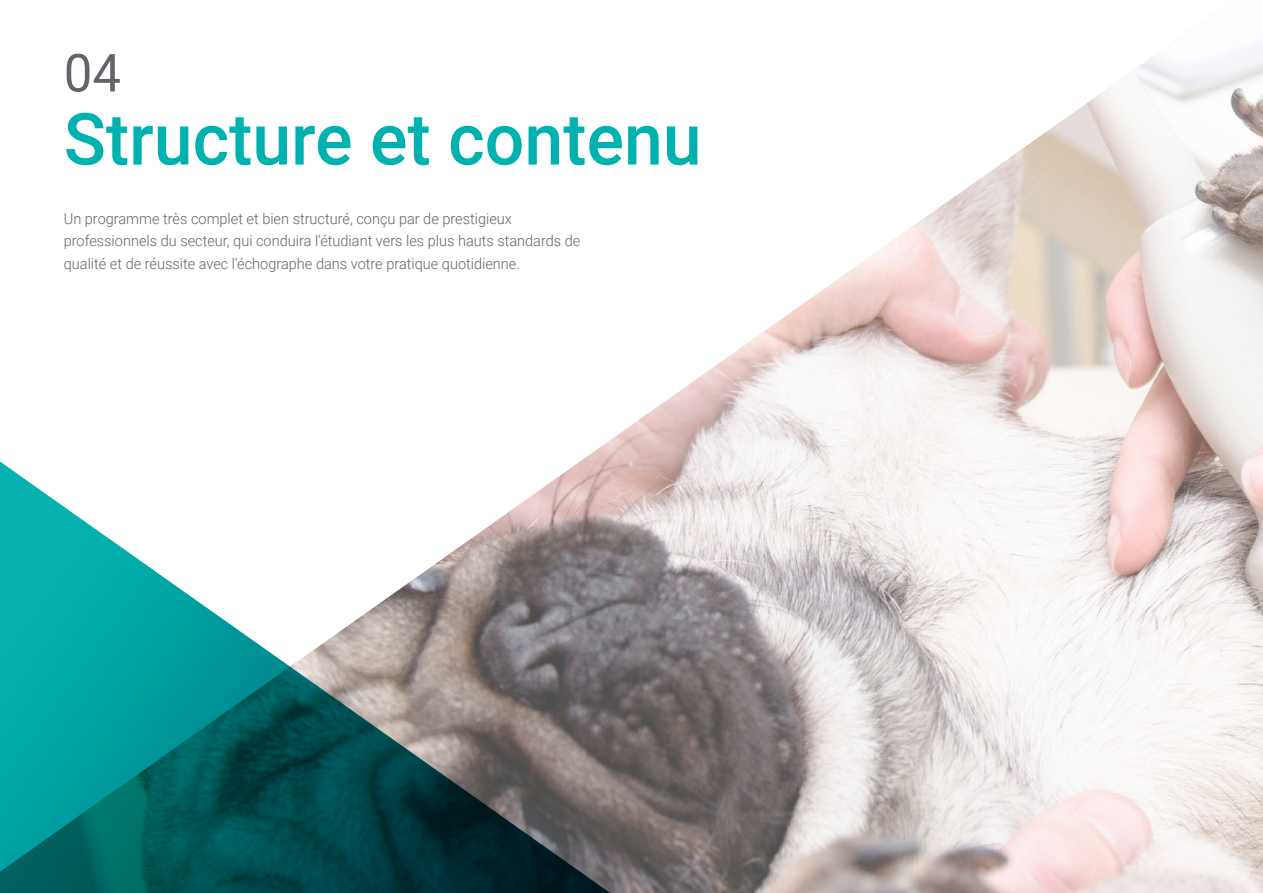
<style>
.page{position:relative;width:1263px;height:893px;background:#fff}
.page>*{position:absolute;margin:0;border:0;box-sizing:border-box;transform-origin:0 0}
.t1{font:500 72px "Roboto";color:#00b2af}
.t2{font:52.5px "Roboto";color:#61646a}
.t3{font:300 15px/22.5px "Roboto";color:#61646a}
</style>
<div class="page">
<img style="left:602px;top:45px;width:661px;height:848px">
<svg style="left:0;top:446px;width:640px;height:447px"></svg>
<h2 class="t2" style="left:64px;top:36px;width:59px">04</h2>
<h1 class="t1" style="left:64px;top:89px;width:639px">Structure et contenu</h1>
<p class="t3" style="left:64px;top:207px;width:518px">Un programme très complet et bien structuré, conçu par de prestigieux professionnels du secteur, qui conduira l'étudiant vers les plus hauts standards de qualité et de réussite avec l'échographe dans votre pratique quotidienne.</p>
</div>
